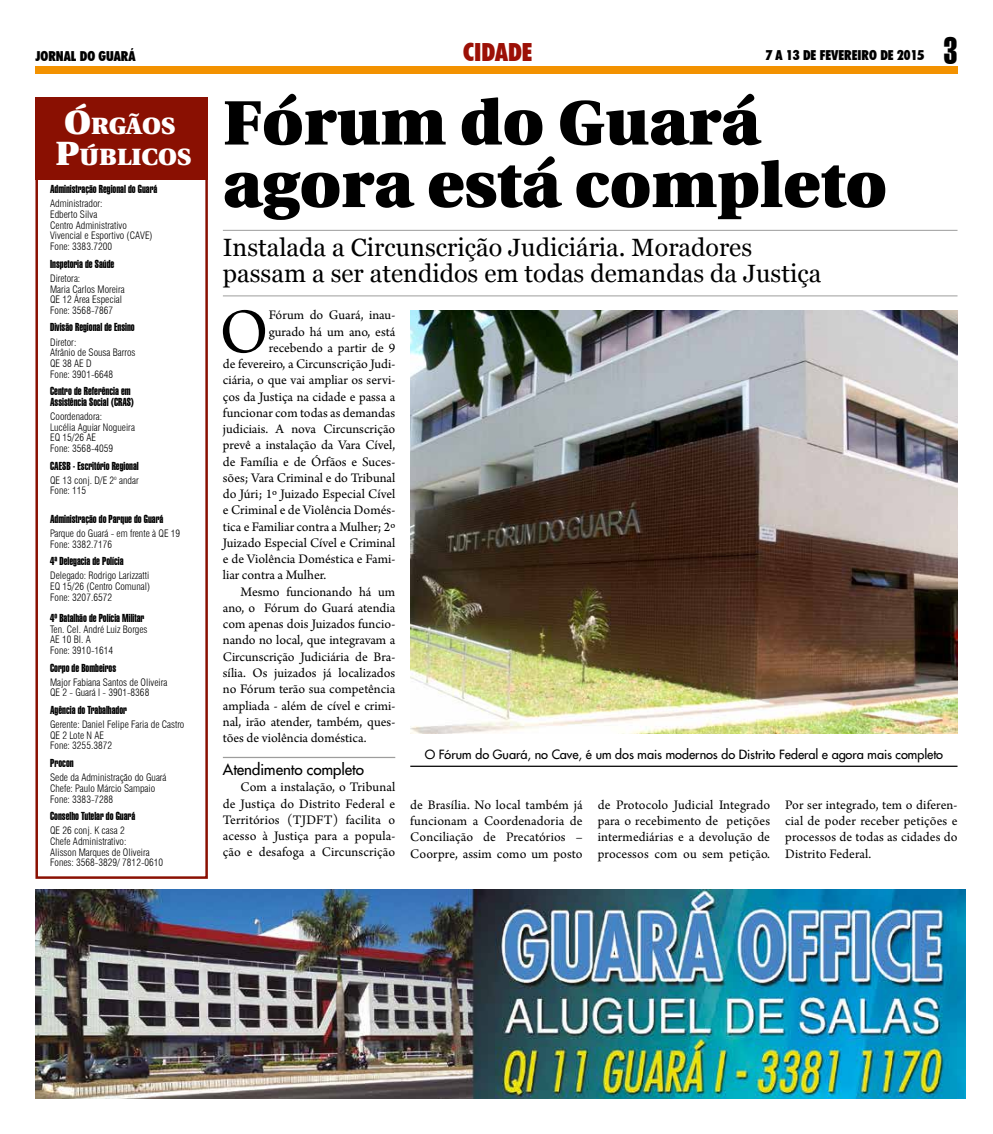
<style>
.page{position:relative;width:993px;height:1134px;background:#fff}
.page>*{position:absolute;margin:0;border:0;box-sizing:border-box;transform-origin:0 0}
.t1{font:66.38px "Arno Pro";color:#000}
.t2{font:900 62.5px/62.5px "Utopia";color:#000}
.t3{font:37px "Swiss 911 BT Extra Compressed";color:#000}
.t4{font:25px/26.2px "Georgia";color:#000}
.t5{font:900 condensed 25px "Futura BT";color:#9c1006}
.t6{font:900 23.62px/30px "Utopia";color:#fff;text-align:center}
.t7{font:15px "Futura 2";color:#000}
.t8{font:13.75px/16.2px "Arno Pro";color:#000;text-align:justify}
.t9{font:900 condensed 13.75px "Futura BT";color:#000}
.t10{font:12.5px "Futura 2";color:#000}
.t11{font:11.25px/10.6px "Swiss 911 BT Extra Compressed";color:#000}
.t12{font:300 condensed 10px/10.6px "Swiss 721 BT";color:#000}
.s1{font-size:33.75px}
</style>
<div class="page">
<div style="left:35px;top:67px;width:922px;height:7px;background:#f39200"></div>
<img style="left:35px;top:890px;width:929px;height:208px">
<hr style="left:223px;top:757px;width:172px;height:1px;background:#9d9d9c">
<img style="left:410px;top:310px;width:547px;height:423px">
<hr style="left:223px;top:230px;width:734px;height:1px;background:#9d9d9c">
<hr style="left:223px;top:296px;width:734px;height:1px;background:#9d9d9c">
<hr style="left:410px;top:766px;width:547px;height:1px;background:#000">
<svg style="left:35px;top:180px;width:173px;height:699px"></svg>
<div style="left:35px;top:97px;width:173px;height:83px;background:#8a1002"></div>
<p class="t9" style="left:35px;top:48px;width:102px">JORNAL DO GUARÁ</p>
<h3 class="t5" style="left:463px;top:36px;width:71px">CIDADE</h3>
<p class="t9" style="left:765px;top:47px;width:160px">7 A 13 DE FEVEREIRO DE 2015</p>
<h3 class="t3" style="left:943px;top:30px;width:16px">3</h3>
<h3 class="t6" style="left:55px;top:112px;width:137px"><span class="s1">Ó</span>RGÃOS<br><span class="s1">P</span>ÚBLICOS</h3>
<p class="t11" style="left:50px;top:184px;width:109px">Administração Regional do Guará</p>
<p class="t12" style="left:50px;top:199px;width:104px">Administrador:<br>Edberto Silva<br>Centro Administrativo<br>Vivencial e Esportivo (CAVE)<br>Fone: 3383.7200</p>
<p class="t11" style="left:50px;top:259px;width:66px">Inspetoria de Saúde</p>
<p class="t12" style="left:50px;top:273px;width:76px">Diretora:<br>Maria Carlos Moreira<br>QE 12 Área Especial<br>Fone: 3568-7867</p>
<p class="t11" style="left:50px;top:322px;width:86px">Divisão Regional de Ensino</p>
<p class="t12" style="left:50px;top:337px;width:87px">Diretor:<br>Afrânio de Sousa Barros<br>QE 38 AE D<br>Fone: 3901-6648</p>
<p class="t11" style="left:50px;top:386px;width:86px">Centro de Referência em<br>Assistência Social (CRAS)</p>
<p class="t12" style="left:50px;top:411px;width:86px">Coordenadora:<br>Lucélia Aguiar Nogueira<br>EQ 15/26 AE<br>Fone: 3568-4059</p>
<p class="t11" style="left:50px;top:460px;width:90px">CAESB - Escritório Regional</p>
<p class="t12" style="left:50px;top:475px;width:90px">QE 13 conj. D/E 2<sup>o</sup> andar<br>Fone: 115</p>
<p class="t11" style="left:50px;top:514px;width:115px">Administração do Parque do Guará</p>
<p class="t12" style="left:50px;top:528px;width:132px">Parque do Guará - em frente à QE 19<br>Fone: 3382.7176</p>
<p class="t11" style="left:50px;top:556px;width:75px">4ª Delegacia de Polícia</p>
<p class="t12" style="left:50px;top:570px;width:101px;text-align:justify">Delegado: Rodrigo Larizzatti EQ 15/26 (Centro Comunal)<br>Fone: 3207.6572</p>
<p class="t11" style="left:50px;top:613px;width:96px">4º Batalhão de Polícia Militar</p>
<p class="t12" style="left:50px;top:624px;width:99px">Ten. Cel. André Luiz Borges<br>AE 10 Bl. A<br>Fone: 3910-1614</p>
<p class="t11" style="left:50px;top:662px;width:67px">Corpo de Bombeiros</p>
<p class="t12" style="left:50px;top:677px;width:119px">Major Fabiana Santos de Oliveira<br>QE 2 - Guará I - 3901-8368</p>
<p class="t11" style="left:50px;top:705px;width:78px">Agência do Trabalhador</p>
<p class="t12" style="left:50px;top:719px;width:136px">Gerente: Daniel Felipe Faria de Castro<br>QE 2 Lote N AE<br>Fone: 3255.3872</p>
<p class="t11" style="left:50px;top:758px;width:25px">Procon</p>
<p class="t12" style="left:50px;top:772px;width:118px">Sede da Administração do Guará<br>Chefe: Paulo Márcio Sampaio<br>Fone: 3383-7288</p>
<p class="t11" style="left:50px;top:811px;width:86px">Conselho Tutelar do Guará</p>
<p class="t12" style="left:50px;top:825px;width:114px">QE 26 conj. K casa 2<br>Chefe Administrativo:<br>Alisson Marques de Oliveira<br>Fones: 3568-3829/ 7812-0610</p>
<h2 class="t2" style="left:223px;top:92px;width:665px">Fórum do Guará agora está completo</h2>
<h3 class="t4" style="left:223px;top:234px;width:599px">Instalada a Circunscrição Judiciária. Moradores passam a ser atendidos em todas demandas da Justiça</h3>
<h1 class="t1" style="left:219px;top:294px;width:51px">O</h1>
<p class="t8" style="left:269px;top:308px;width:128px">Fórum do Guará, inau-</p>
<p class="t8" style="left:269px;top:324px;width:128px">gurado há um ano, está</p>
<p class="t8" style="left:269px;top:340px;width:128px">recebendo a partir de 9</p>
<p class="t8" style="left:223px;top:357px;width:174px">de fevereiro, a Circunscrição Judi-</p>
<p class="t8" style="left:223px;top:373px;width:174px">ciária, o que vai ampliar os servi-</p>
<p class="t8" style="left:223px;top:389px;width:174px">ços da Justiça na cidade e passa a</p>
<p class="t8" style="left:223px;top:405px;width:174px">funcionar com todas as demandas</p>
<p class="t8" style="left:223px;top:422px;width:174px">judiciais. A nova Circunscrição</p>
<p class="t8" style="left:223px;top:438px;width:174px">prevê a instalação da Vara Cível,</p>
<p class="t8" style="left:223px;top:454px;width:174px">de Família e de Órfãos e Suces-</p>
<p class="t8" style="left:223px;top:470px;width:174px">sões; Vara Criminal e do Tribunal</p>
<p class="t8" style="left:223px;top:487px;width:174px">do Júri; 1º Juizado Especial Cível</p>
<p class="t8" style="left:223px;top:503px;width:174px">e Criminal e de Violência Domés-</p>
<p class="t8" style="left:223px;top:519px;width:174px">tica e Familiar contra a Mulher; 2º</p>
<p class="t8" style="left:223px;top:535px;width:174px">Juizado Especial Cível e Criminal</p>
<p class="t8" style="left:223px;top:552px;width:174px">e de Violência Doméstica e Fami-</p>
<p class="t8" style="left:223px;top:568px;width:105px">liar contra a Mulher.</p>
<p class="t8" style="left:240px;top:584px;width:156px">Mesmo funcionando há um</p>
<p class="t8" style="left:223px;top:600px;width:174px">ano, o Fórum do Guará atendia</p>
<p class="t8" style="left:223px;top:617px;width:174px">com apenas dois Juizados funcio-</p>
<p class="t8" style="left:223px;top:633px;width:174px">nando no local, que integravam a</p>
<p class="t8" style="left:223px;top:649px;width:174px">Circunscrição Judiciária de Bra-</p>
<p class="t8" style="left:223px;top:665px;width:174px">sília. Os juizados já localizados</p>
<p class="t8" style="left:223px;top:682px;width:174px">no Fórum terão sua competência</p>
<p class="t8" style="left:223px;top:698px;width:174px">ampliada - além de cível e crimi-</p>
<p class="t8" style="left:223px;top:714px;width:174px">nal, irão atender, também, ques-</p>
<p class="t8" style="left:223px;top:730px;width:145px">tões de violência doméstica.</p>
<p class="t7" style="left:223px;top:760px;width:142px">Atendimento completo</p>
<p class="t8" style="left:223px;top:780px;width:174px;text-indent:18px">Com a instalação, o Tribunal de Justiça do Distrito Federal e Territórios (TJDFT) facilita o acesso à Justiça para a popula&shy;ção e desafoga a Circunscrição</p>
<p class="t10" style="left:424px;top:746px;width:519px">O Fórum do Guará, no Cave, é um dos mais modernos do Distrito Federal e agora mais completo</p>
<p class="t8" style="left:410px;top:797px;width:174px">de Brasília. No local também já funcionam a Coordenadoria de Conciliação de Precatórios – Coorpre, assim como um posto</p>
<p class="t8" style="left:597px;top:797px;width:174px">de Protocolo Judicial Integrado para o recebimento de petições intermediárias e a devolução de processos com ou sem petição.</p>
<p class="t8" style="left:784px;top:797px;width:174px">Por ser integrado, tem o diferen&shy;cial de poder receber petições e processos de todas as cidades do Distrito Federal.</p>
</div>
